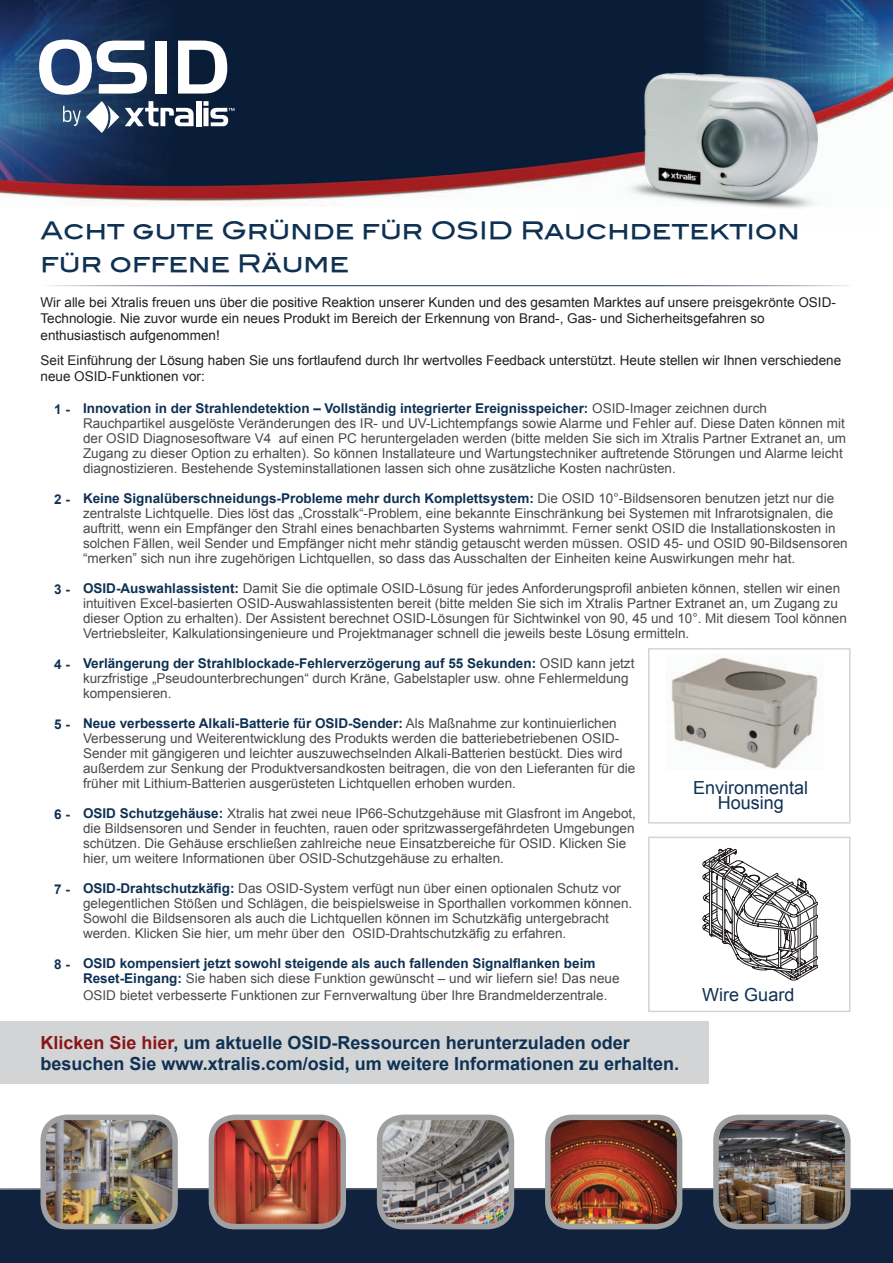
<style>
.page{position:relative;width:893px;height:1263px;background:#fff}
.page>*{position:absolute;margin:0;border:0;box-sizing:border-box;transform-origin:0 0}
.t1{font:24px/32.4px "Blair Md ITCTT Medium";color:#0f3153}
.t2{font:700 18px/21px "Arial";color:#0f3153}
.t3{font:18px/15px "Arial";color:#0f3153;text-align:center}
.t4{font:13.5px/15px "Arial";color:#4a4a4c}
.t5{font:13.5px/16.5px "Arial";color:#231f20}
.t6{font:700 13.5px/15px "Arial";color:#0f3153}
.s1{font-weight:700;color:#0f3153}
.s2{font-weight:400;color:#4a4a4c}
.s3{color:#891619}
</style>
<div class="page">
<div style="left:648px;top:837px;width:202px;height:175px;border:2px solid #a7a9ac"></div>
<div style="left:0;top:1022px;width:709px;height:62px;background:#d3d4d5"></div>
<img style="left:0;top:0;width:893px;height:206px">
<div style="left:0;top:1188px;width:893px;height:75px;background:#11223e"></div>
<img style="left:43px;top:1121px;width:132px;height:105px">
<div style="left:40px;top:1114px;width:138px;height:115px;border:6px solid #9ea0a2;border-radius:24px"></div>
<img style="left:579px;top:27px;width:300px;height:181px">
<img style="left:214px;top:1121px;width:128px;height:105px">
<div style="left:209px;top:1114px;width:137px;height:115px;border:6px solid #9ea0a2;border-radius:24px"></div>
<img style="left:380px;top:1121px;width:131px;height:105px">
<div style="left:377px;top:1114px;width:137px;height:115px;border:6px solid #9ea0a2;border-radius:24px"></div>
<img style="left:716px;top:1121px;width:132px;height:105px">
<div style="left:713px;top:1114px;width:137px;height:115px;border:6px solid #9ea0a2;border-radius:24px"></div>
<img style="left:548px;top:1121px;width:132px;height:105px">
<div style="left:545px;top:1114px;width:137px;height:115px;border:6px solid #9ea0a2;border-radius:24px"></div>
<img style="left:666px;top:657px;width:154px;height:112px">
<svg style="left:702px;top:848px;width:116px;height:132px"></svg>
<svg style="left:39px;top:40px;width:108px;height:55px"></svg>
<div style="left:155px;top:41px;width:12px;height:53px;background:#fff"></div>
<svg style="left:178px;top:41px;width:49px;height:53px"></svg>
<svg style="left:125px;top:101px;width:69px;height:25px"></svg>
<div style="left:196px;top:101px;width:5px;height:25px;background:#fff"></div>
<svg style="left:63px;top:101px;width:56px;height:32px"></svg>
<svg style="left:203px;top:101px;width:31px;height:25px"></svg>
<div style="left:648px;top:648px;width:202px;height:176px;border:2px solid #a7a9ac"></div>
<h1 class="t1" style="left:40px;top:214px;width:761px">Acht gute Gründe für OSID Rauchdetektion für offene Räume</h1>
<p class="t5" style="left:40px;top:294px;width:797px">Wir alle bei Xtralis freuen uns über die positive Reaktion unserer Kunden und des gesamten Marktes auf unsere preisgekrönte OSID-<br>Technologie. Nie zuvor wurde ein neues Produkt im Bereich der Erkennung von Brand-, Gas- und Sicherheitsgefahren so enthusiastisch aufgenommen!</p>
<p class="t5" style="left:40px;top:352px;width:802px">Seit Einführung der Lösung haben Sie uns fortlaufend durch Ihr wertvolles Feedback unterstützt. Heute stellen wir Ihnen verschiedene neue OSID-Funktionen vor:</p>
<p class="t4" style="left:83px;top:401px;width:765px"><span class="s1">Innovation in der Strahlendetektion – Vollständig integrierter Ereignisspeicher:</span> OSID-Imager zeichnen durch Rauchpartikel ausgelöste Veränderungen des IR- und UV-Lichtempfangs sowie Alarme und Fehler auf. Diese Daten können mit der OSID Diagnosesoftware V4 auf einen PC heruntergeladen werden (bitte melden Sie sich im Xtralis Partner Extranet an, um Zugang zu dieser Option zu erhalten). So können Installateure und Wartungstechniker auftretende Störungen und Alarme leicht diagnostizieren. Bestehende Systeminstallationen lassen sich ohne zusätzliche Kosten nachrüsten.</p>
<p class="t4" style="left:83px;top:491px;width:766px"><span class="s1">Keine Signalüberschneidungs-Probleme mehr durch Komplettsystem:</span> Die OSID 10°-Bildsensoren benutzen jetzt nur die zentralste Lichtquelle. Dies löst das „Crosstalk“-Problem, eine bekannte Einschränkung bei Systemen mit Infrarotsignalen, die auftritt, wenn ein Empfänger den Strahl eines benachbarten Systems wahrnimmt. Ferner senkt OSID die Installationskosten in solchen Fällen, weil Sender und Empfänger nicht mehr ständig getauscht werden müssen. OSID 45- und OSID 90-Bildsensoren “merken” sich nun ihre zugehörigen Lichtquellen, so dass das Ausschalten der Einheiten keine Auswirkungen mehr hat.</p>
<p class="t4" style="left:83px;top:581px;width:765px"><span class="s1">OSID-Auswahlassistent:</span> Damit Sie die optimale OSID-Lösung für jedes Anforderungsprofil anbieten können, stellen wir einen intuitiven Excel-basierten OSID-Auswahlassistenten bereit (bitte melden Sie sich im Xtralis Partner Extranet an, um Zugang zu dieser Option zu erhalten). Der Assistent berechnet OSID-Lösungen für Sichtwinkel von 90, 45 und 10°. Mit diesem Tool können Vertriebsleiter, Kalkulationsingenieure und Projektmanager schnell die jeweils beste Lösung ermitteln.</p>
<p class="t4" style="left:83px;top:656px;width:553px"><span class="s1">Verlängerung der Strahlblockade-Fehlerverzögerung auf 55 Sekunden:</span> OSID kann jetzt kurzfristige „Pseudounterbrechungen“ durch Kräne, Gabelstapler usw. ohne Fehlermeldung kompensieren.</p>
<p class="t4" style="left:83px;top:716px;width:554px"><span class="s1">Neue verbesserte Alkali-Batterie für OSID-Sender:</span> Als Maßnahme zur kontinuierlichen Verbesserung und Weiterentwicklung des Produkts werden die batteriebetriebenen OSID-Sender mit gängigeren und leichter auszuwechselnden Alkali-Batterien bestückt. Dies wird außerdem zur Senkung der Produktversandkosten beitragen, die von den Lieferanten für die früher mit Lithium-Batterien ausgerüsteten Lichtquellen erhoben wurden.</p>
<p class="t4" style="left:83px;top:806px;width:554px"><span class="s1">OSID Schutzgehäuse:</span> Xtralis hat zwei neue IP66-Schutzgehäuse mit Glasfront im Angebot, die Bildsensoren und Sender in feuchten, rauen oder spritzwassergefährdeten Umgebungen schützen. Die Gehäuse erschließen zahlreiche neue Einsatzbereiche für OSID. Klicken Sie hier, um weitere Informationen über OSID-Schutzgehäuse zu erhalten.</p>
<p class="t4" style="left:83px;top:881px;width:551px"><span class="s1">OSID-Drahtschutzkäfig:</span> Das OSID-System verfügt nun über einen optionalen Schutz vor gelegentlichen Stößen und Schlägen, die beispielsweise in Sporthallen vorkommen können.<br>Sowohl die Bildsensoren als auch die Lichtquellen können im Schutzkäfig untergebracht werden. Klicken Sie hier, um mehr über den OSID-Drahtschutzkäfig zu erfahren.</p>
<p class="t6" style="left:83px;top:956px;width:538px">OSID kompensiert jetzt sowohl steigende als auch fallenden Signalflanken beim<br>Reset-Eingang: <span class="s2">Sie haben sich diese Funktion gewünscht – und wir liefern sie! Das neue</span></p>
<p class="t4" style="left:83px;top:987px;width:526px">OSID bietet verbesserte Funktionen zur Fernverwaltung über Ihre Brandmelderzentrale.</p>
<h2 class="t2" style="left:40px;top:1033px;width:640px"><span class="s3">Klicken Sie hier</span>, um aktuelle OSID-Ressourcen herunterzuladen oder besuchen Sie www.xtralis.com/osid, um weitere Informationen zu erhalten.</h2>
<p class="t6" style="left:54px;top:402px;width:17px">1 -</p>
<p class="t6" style="left:54px;top:492px;width:17px">2 -</p>
<p class="t6" style="left:54px;top:582px;width:17px">3 -</p>
<p class="t6" style="left:54px;top:657px;width:17px">4 -</p>
<p class="t6" style="left:54px;top:717px;width:17px">5 -</p>
<h2 class="t3" style="left:693px;top:780px;width:117px">Environmental<br>Housing</h2>
<p class="t6" style="left:54px;top:807px;width:17px">6 -</p>
<p class="t6" style="left:54px;top:882px;width:17px">7 -</p>
<p class="t6" style="left:54px;top:957px;width:17px">8 -</p>
<h2 class="t3" style="left:702px;top:987px;width:94px">Wire Guard</h2>
</div>
